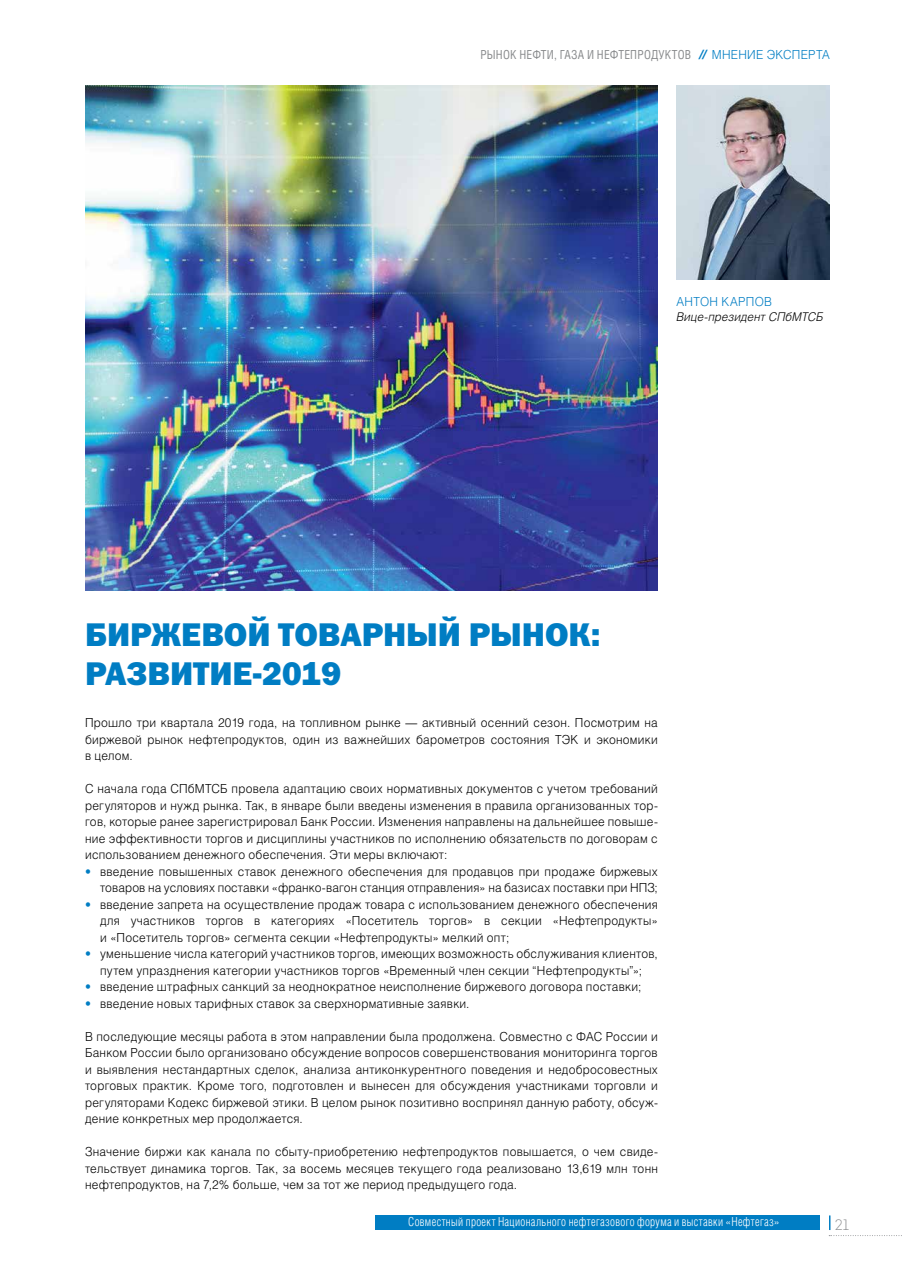
<style>
.page{position:relative;width:902px;height:1280px;background:#fff}
.page>*{position:absolute;margin:0;border:0;box-sizing:border-box;transform-origin:0 0}
.t1{font:33px/39px "Franklin Gothic Heavy C";letter-spacing:-.005em;color:#007dc3}
.t2{font:300 15px "Intro";color:#888a8c}
.t3{font:300 12.45px/16.5px "Helios";letter-spacing:.02em;color:#000;text-align:justify;scale:.95 1}
.t4{font:12.45px "Helios Cond Light C";letter-spacing:.03em;color:#fff;scale:.95 1}
.t5{font:12.45px "Helios Cond";letter-spacing:.015em;color:#888a8c;scale:.95 1}
.t6{font:300 12.45px "Helios";letter-spacing:.02em;color:#007dc3;scale:.95 1}
.t7{font:italic 12px "Helios Light C";letter-spacing:.015em;color:#000;scale:.95 1}
.s1{font-family:"Helios C";font-weight:700;font-style:italic;color:#007dc3}
.s2{font-family:"Helios";font-weight:300;color:#007dc3}
.s3{color:#007dc3}
</style>
<div class="page">
<div style="left:375px;top:1215px;width:444px;height:15px;background:#007dc3"></div>
<svg style="left:828px;top:1215px;width:74px;height:21px"></svg>
<img style="left:85px;top:85px;width:573px;height:506px">
<img style="left:676px;top:85px;width:153px;height:195px">
<p class="t5" style="left:480px;top:47px;width:369px">РЫНОК НЕФТИ, ГАЗА И НЕФТЕПРОДУКТОВ <span class="s1">//</span> <span class="s2">МНЕНИЕ ЭКСПЕРТА</span></p>
<p class="t6" style="left:676px;top:294px;width:102px">АНТОН КАРПОВ</p>
<p class="t7" style="left:676px;top:310px;width:156px">Вице-президент СПбМТСБ</p>
<h1 class="t1" style="left:85px;top:614px;width:517px">БИРЖЕВОЙ ТОВАРНЫЙ РЫНОК:<br>РАЗВИТИЕ-2019</h1>
<p class="t3" style="left:85px;top:714px;width:604px">Прошло три квартала 2019 года, на топливном рынке — активный осенний сезон. Посмотрим на биржевой рынок нефтепродуктов, один из важнейших барометров состояния ТЭК и экономики в целом.</p>
<p class="t3" style="left:85px;top:780px;width:604px">С начала года СПбМТСБ провела адаптацию своих нормативных документов с учетом требований регуляторов и нужд рынка. Так, в январе были введены изменения в правила организованных тор&shy;гов, которые ранее зарегистрировал Банк России. Изменения направлены на дальнейшее повыше&shy;ние эффективности торгов и дисциплины участников по исполнению обязательств по договорам с использованием денежного обеспечения. Эти меры включают:</p>
<p class="t3" style="left:85px;top:863px;width:604px;text-align:right"><span class="s3">•</span> введение повышенных ставок денежного обеспечения для продавцов при продаже биржевых товаров на условиях поставки «франко-вагон станция отправления» на базисах поставки при НПЗ;</p>
<p class="t3" style="left:100px;top:896px;width:588px;text-indent:-15px"><span class="s3">•</span> введение запрета на осуществление продаж товара с использованием денежного обеспечения для участников торгов в категориях «Посетитель торгов» в секции «Нефтепродукты» и «Посетитель торгов» сегмента секции «Нефтепродукты» мелкий опт;</p>
<p class="t3" style="left:85px;top:945px;width:604px;text-align:center"><span class="s3">•</span> уменьшение числа категорий участников торгов, имеющих возможность обслуживания клиентов, путем упразднения категории участников торгов «Временный член секции “Нефтепродукты”»;</p>
<p class="t3" style="left:85px;top:978px;width:587px"><span class="s3">•</span> введение штрафных санкций за неоднократное неисполнение биржевого договора поставки;</p>
<p class="t3" style="left:85px;top:995px;width:406px"><span class="s3">•</span> введение новых тарифных ставок за сверхнормативные заявки.</p>
<p class="t3" style="left:85px;top:1028px;width:604px">В последующие месяцы работа в этом направлении была продолжена. Совместно с ФАС России и Банком России было организовано обсуждение вопросов совершенствования мониторинга торгов и выявления нестандартных сделок, анализа антиконкурентного поведения и недобросовестных торговых практик. Кроме того, подготовлен и вынесен для обсуждения участниками торговли и регуляторами Кодекс биржевой этики. В целом рынок позитивно воспринял данную работу, обсуж&shy;дение конкретных мер продолжается.</p>
<p class="t3" style="left:85px;top:1143px;width:604px">Значение биржи как канала по сбыту-приобретению нефтепродуктов повышается, о чем свиде&shy;тельствует динамика торгов. Так, за восемь месяцев текущего года реализовано 13,619 млн тонн нефтепродуктов, на 7,2% больше, чем за тот же период предыдущего года.</p>
<p class="t4" style="left:408px;top:1215px;width:392px">Совместный проект Национального нефтегазового форума и выставки «Нефтегаз»</p>
<p class="t2" style="left:834px;top:1215px;width:16px">21</p>
</div>
